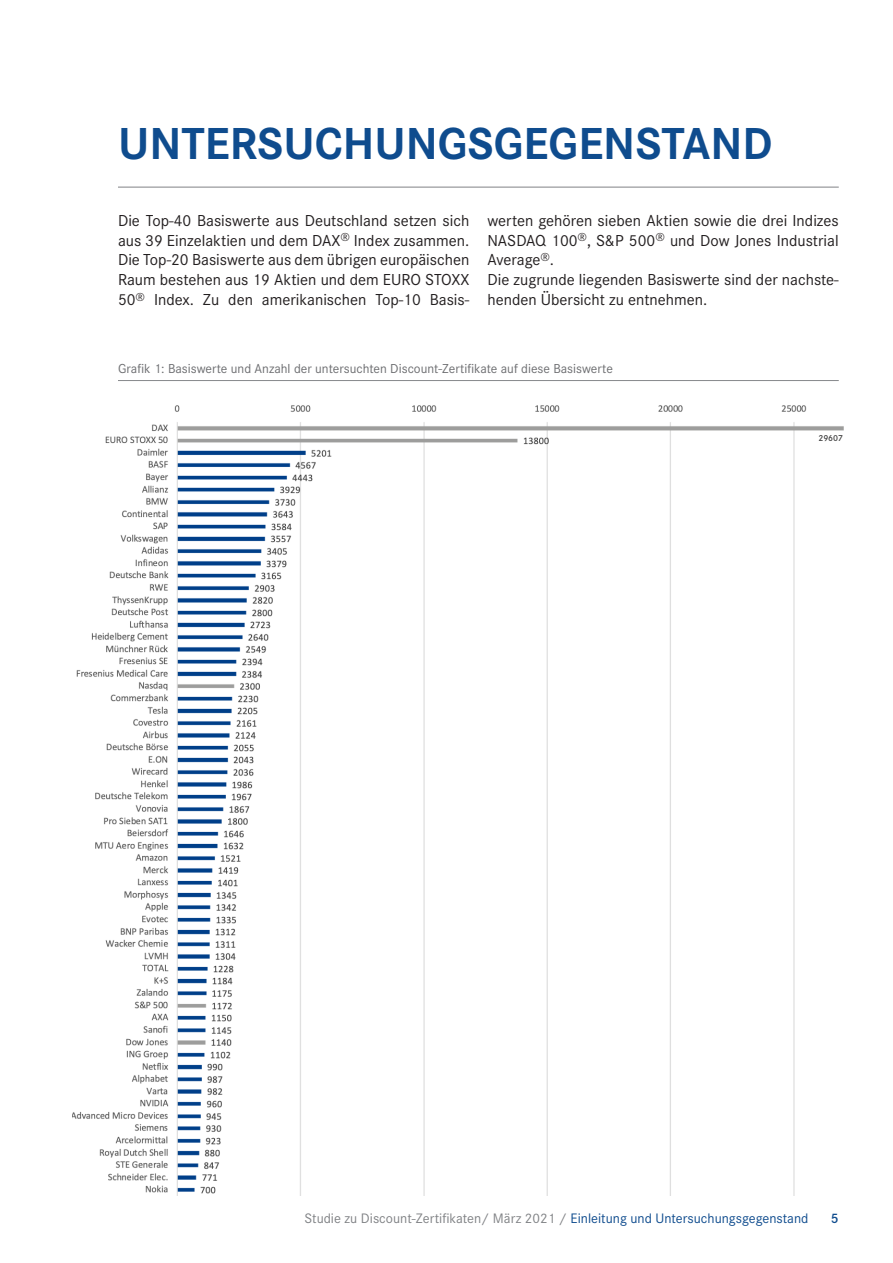
<style>
.page{position:relative;width:893px;height:1263px;background:#fff}
.page>*{position:absolute;margin:0;border:0;box-sizing:border-box;transform-origin:0 0}
.Headline{font:700 46.5px "Corporate S";color:#0f4c8e}
.copy__mod_fett_zahli{font:16.5px/19.8px "Corporate S";color:#231f20;text-align:justify}
.copy{font:14.25px "Corporate S";color:#808285}
.copy-2{font:600 14.25px "Corporate S";color:#0f4c8e}
.Grafikunterschrift{font:13.5px "Corporate S";color:#6c6d70}
.Grafikunterschrift-2{font:600 9px "Corporate S";color:#404040}
.s1{color:#0f4c8e}
</style>
<div class="page">
<hr style="left:118px;top:187px;width:721px;height:1px;background:#808285">
<hr style="left:118px;top:380px;width:721px;height:1px;background:#808285">
<img style="left:73px;top:405px;width:771px;height:791px">
<div style="left:818px;top:435px;width:37px;height:14px;background:#fff"></div>
<p class="Headline" style="left:118px;top:111px;width:656px">UNTERSUCHUNGSGEGENSTAND</p>
<p class="copy__mod_fett_zahli" style="left:118px;top:210px;width:353px">Die Top-40 Basiswerte aus Deutschland setzen sich aus 39 Einzelaktien und dem DAX<sup>®</sup> Index zusammen.<br>Die Top-20 Basiswerte aus dem übrigen europäischen Raum bestehen aus 19 Aktien und dem EURO STOXX 50<sup>®</sup> Index. Zu den amerikanischen Top-10 Basis-</p>
<p class="copy__mod_fett_zahli" style="left:487px;top:210px;width:353px">werten gehören sieben Aktien sowie die drei Indizes NASDAQ 100<sup>®</sup>, S&amp;P 500<sup>®</sup> und Dow Jones Industrial Average<sup>®</sup>.</p>
<p class="copy__mod_fett_zahli" style="left:487px;top:269px;width:353px">Die zugrunde liegenden Basiswerte sind der nachste&shy;henden Übersicht zu entnehmen.</p>
<p class="Grafikunterschrift" style="left:118px;top:359px;width:496px">Grafik 1: Basiswerte und Anzahl der untersuchten Discount-Zertifikate auf diese Basiswerte</p>
<p class="Grafikunterschrift-2" style="left:818px;top:432px;width:26px">29607</p>
<p class="copy" style="left:304px;top:1209px;width:505px">Studie zu Discount-Zertifikaten/ März 2021 / <span class="s1">Einleitung und Untersuchungsgegenstand</span></p>
<p class="copy-2" style="left:831px;top:1209px;width:9px">5</p>
</div>
